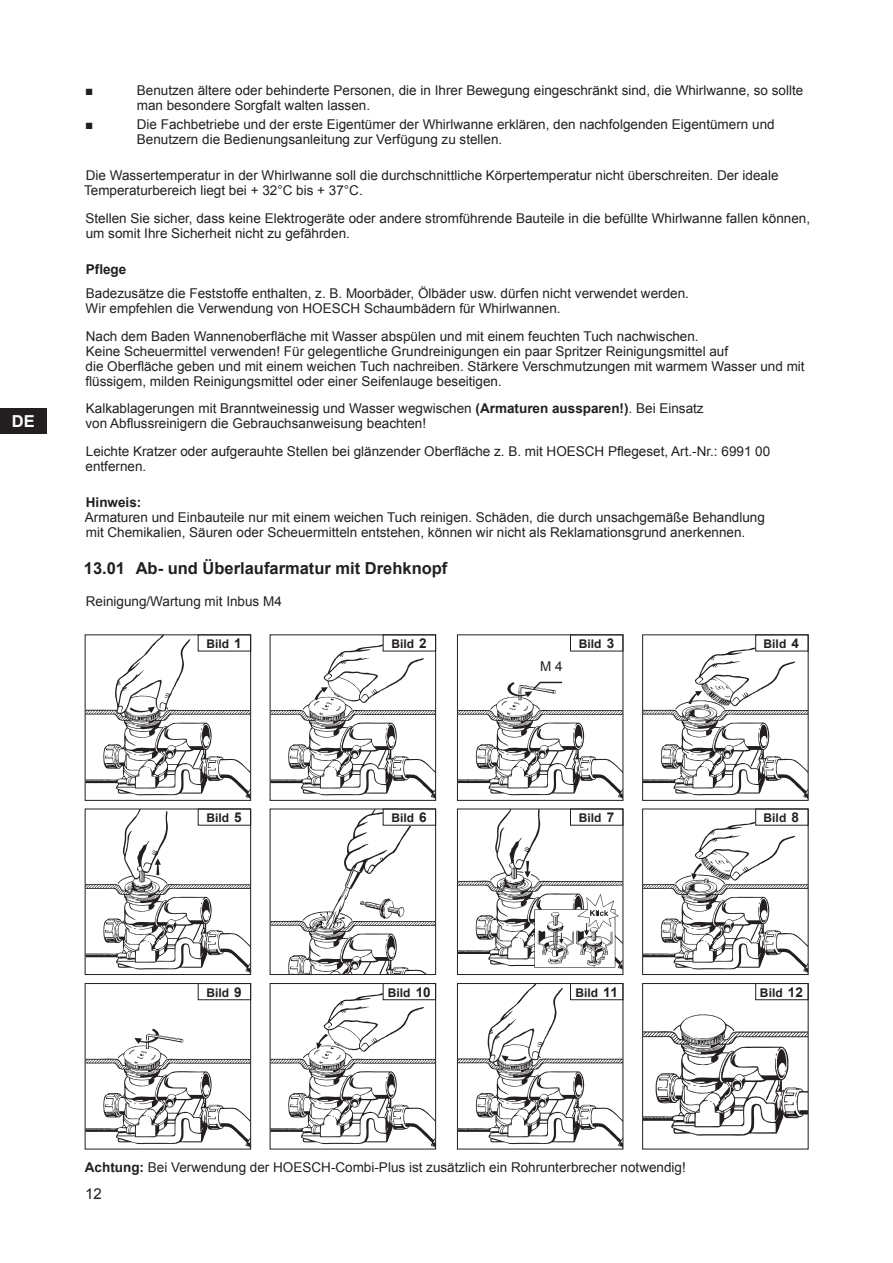
<style>
.page{position:relative;width:893px;height:1263px;background:#fff}
.page>*{position:absolute;margin:0;border:0;box-sizing:border-box;transform-origin:0 0}
.t1{font:700 16.5px "Arial";color:#231f20}
.t2{font:700 16.5px "Arial";color:#fff}
.t3{font:15px "Arial";color:#231f20}
.t4{font:13.5px/15px "Arial";color:#231f20}
.t5{font:700 13.5px "Arial";color:#231f20}
.t6{font:700 12px "Arial";color:#231f20}
.s1{font-weight:700}
</style>
<div class="page">
<div style="left:0;top:408px;width:47px;height:26px;background:#231f20"></div>
<svg style="left:87px;top:636px;width:162px;height:162px"></svg>
<svg style="left:272px;top:639px;width:162px;height:159px"></svg>
<svg style="left:87px;top:1028px;width:162px;height:119px"></svg>
<svg style="left:272px;top:987px;width:162px;height:160px"></svg>
<svg style="left:459px;top:985px;width:162px;height:162px"></svg>
<svg style="left:644px;top:1014px;width:162px;height:122px"></svg>
<svg style="left:644px;top:647px;width:162px;height:151px"></svg>
<svg style="left:87px;top:811px;width:162px;height:161px"></svg>
<svg style="left:272px;top:811px;width:162px;height:162px"></svg>
<svg style="left:459px;top:811px;width:162px;height:158px"></svg>
<svg style="left:644px;top:822px;width:162px;height:150px"></svg>
<svg style="left:459px;top:682px;width:162px;height:116px"></svg>
<div style="left:198px;top:635px;width:53px;height:16px;background:#fff"></div>
<div style="left:85px;top:634px;width:166px;height:167px;border:1px solid #231f20"></div>
<div style="left:383px;top:635px;width:53px;height:16px;background:#fff"></div>
<div style="left:270px;top:634px;width:166px;height:167px;border:1px solid #231f20"></div>
<div style="left:457px;top:634px;width:166px;height:167px;border:1px solid #231f20"></div>
<div style="left:756px;top:635px;width:52px;height:16px;background:#fff"></div>
<div style="left:642px;top:634px;width:166px;height:167px;border:1px solid #231f20"></div>
<div style="left:198px;top:809px;width:53px;height:16px;background:#fff"></div>
<div style="left:85px;top:809px;width:166px;height:166px;border:1px solid #231f20"></div>
<div style="left:383px;top:809px;width:53px;height:16px;background:#fff"></div>
<div style="left:270px;top:809px;width:166px;height:166px;border:1px solid #231f20"></div>
<div style="left:570px;top:809px;width:53px;height:16px;background:#fff"></div>
<div style="left:457px;top:809px;width:166px;height:166px;border:1px solid #231f20"></div>
<div style="left:756px;top:809px;width:52px;height:16px;background:#fff"></div>
<div style="left:642px;top:809px;width:166px;height:166px;border:1px solid #231f20"></div>
<div style="left:198px;top:983px;width:53px;height:17px;border:1px solid #231f20"></div>
<div style="left:85px;top:983px;width:166px;height:166px;border:1px solid #231f20"></div>
<div style="left:383px;top:983px;width:53px;height:17px;background:#fff"></div>
<div style="left:383px;top:983px;width:53px;height:17px;border:1px solid #231f20"></div>
<div style="left:270px;top:983px;width:166px;height:166px;border:1px solid #231f20"></div>
<div style="left:570px;top:983px;width:53px;height:17px;background:#fff"></div>
<div style="left:570px;top:983px;width:53px;height:17px;border:1px solid #231f20"></div>
<div style="left:457px;top:983px;width:166px;height:166px;border:1px solid #231f20"></div>
<div style="left:755px;top:983px;width:53px;height:17px;border:1px solid #231f20"></div>
<div style="left:642px;top:983px;width:166px;height:166px;border:1px solid #231f20"></div>
<p class="t2" style="left:12px;top:410px;width:24px">DE</p>
<p class="t4" style="left:85px;top:83px;width:10px">■</p>
<p class="t4" style="left:137px;top:83px;width:668px">Benutzen ältere oder behinderte Personen, die in Ihrer Bewegung eingeschränkt sind, die Whirlwanne, so sollte man besondere Sorgfalt walten lassen.</p>
<p class="t4" style="left:85px;top:117px;width:10px">■</p>
<p class="t4" style="left:137px;top:117px;width:639px">Die Fachbetriebe und der erste Eigentümer der Whirlwanne erklären, den nachfolgenden Eigentümern und<br>Benutzern die Bedienungsanleitung zur Verfügung zu stellen.</p>
<p class="t4" style="left:84px;top:168px;width:696px">Die Wassertemperatur in der Whirlwanne soll die durchschnittliche Körpertemperatur nicht überschreiten. Der ideale<br>Temperaturbereich liegt bei + 32°C bis + 37°C.</p>
<p class="t4" style="left:85px;top:211px;width:726px">Stellen Sie sicher, dass keine Elektrogeräte oder andere stromführende Bauteile in die befüllte Whirlwanne fallen können, um somit Ihre Sicherheit nicht zu gefährden.</p>
<p class="t5" style="left:86px;top:261px;width:42px">Pflege</p>
<p class="t4" style="left:86px;top:286px;width:605px">Badezusätze die Feststoffe enthalten, z. B. Moorbäder, Ölbäder usw. dürfen nicht verwendet werden.<br>Wir empfehlen die Verwendung von HOESCH Schaumbädern für Whirlwannen.</p>
<p class="t4" style="left:85px;top:329px;width:721px">Nach dem Baden Wannenoberfläche mit Wasser abspülen und mit einem feuchten Tuch nachwischen.<br>Keine Scheuermittel verwenden! Für gelegentliche Grundreinigungen ein paar Spritzer Reinigungsmittel auf<br>die Oberfläche geben und mit einem weichen Tuch nachreiben. Stärkere Verschmutzungen mit warmem Wasser und mit flüssigem, milden Reinigungsmittel oder einer Seifenlauge beseitigen.</p>
<p class="t4" style="left:85px;top:401px;width:620px">Kalkablagerungen mit Branntweinessig und Wasser wegwischen <span class="s1">(Armaturen aussparen!)</span>. Bei Einsatz von Abflussreinigern die Gebrauchsanweisung beachten!</p>
<p class="t4" style="left:86px;top:444px;width:686px">Leichte Kratzer oder aufgerauhte Stellen bei glänzender Oberfläche z. B. mit HOESCH Pflegeset, Art.-Nr.: 6991 00 entfernen.</p>
<p class="t5" style="left:86px;top:494px;width:57px">Hinweis:</p>
<p class="t4" style="left:85px;top:510px;width:681px">Armaturen und Einbauteile nur mit einem weichen Tuch reinigen. Schäden, die durch unsachgemäße Behandlung mit Chemikalien, Säuren oder Scheuermitteln entstehen, können wir nicht als Reklamationsgrund anerkennen.</p>
<p class="t1" style="left:84px;top:558px;width:365px">13.01 Ab- und Überlaufarmatur mit Drehknopf</p>
<p class="t4" style="left:86px;top:594px;width:198px">Reinigung/Wartung mit Inbus M4</p>
<p class="t5" style="left:234px;top:634px;width:9px">1</p>
<p class="t5" style="left:419px;top:634px;width:9px">2</p>
<p class="t5" style="left:607px;top:634px;width:9px">3</p>
<p class="t5" style="left:792px;top:634px;width:9px">4</p>
<p class="t6" style="left:206px;top:636px;width:24px">Bild</p>
<p class="t6" style="left:391px;top:636px;width:24px">Bild</p>
<p class="t6" style="left:579px;top:636px;width:24px">Bild</p>
<p class="t6" style="left:764px;top:636px;width:24px">Bild</p>
<p class="t4" style="left:540px;top:659px;width:24px">M 4</p>
<p class="t5" style="left:234px;top:809px;width:9px">5</p>
<p class="t5" style="left:419px;top:809px;width:9px">6</p>
<p class="t5" style="left:607px;top:809px;width:9px">7</p>
<p class="t5" style="left:792px;top:809px;width:9px">8</p>
<p class="t6" style="left:206px;top:810px;width:24px">Bild</p>
<p class="t6" style="left:391px;top:810px;width:24px">Bild</p>
<p class="t6" style="left:579px;top:810px;width:24px">Bild</p>
<p class="t6" style="left:764px;top:810px;width:24px">Bild</p>
<p class="t5" style="left:234px;top:983px;width:9px">9</p>
<p class="t5" style="left:416px;top:983px;width:16px">10</p>
<p class="t5" style="left:603px;top:983px;width:16px">11</p>
<p class="t5" style="left:788px;top:983px;width:16px">12</p>
<p class="t6" style="left:206px;top:984px;width:24px">Bild</p>
<p class="t6" style="left:388px;top:984px;width:24px">Bild</p>
<p class="t6" style="left:575px;top:984px;width:24px">Bild</p>
<p class="t6" style="left:760px;top:984px;width:24px">Bild</p>
<p class="t4" style="left:85px;top:1160px;width:602px"><span class="s1">Achtung:</span> Bei Verwendung der HOESCH-Combi-Plus ist zusätzlich ein Rohrunterbrecher notwendig!</p>
<p class="t3" style="left:85px;top:1184px;width:18px">12</p>
</div>
